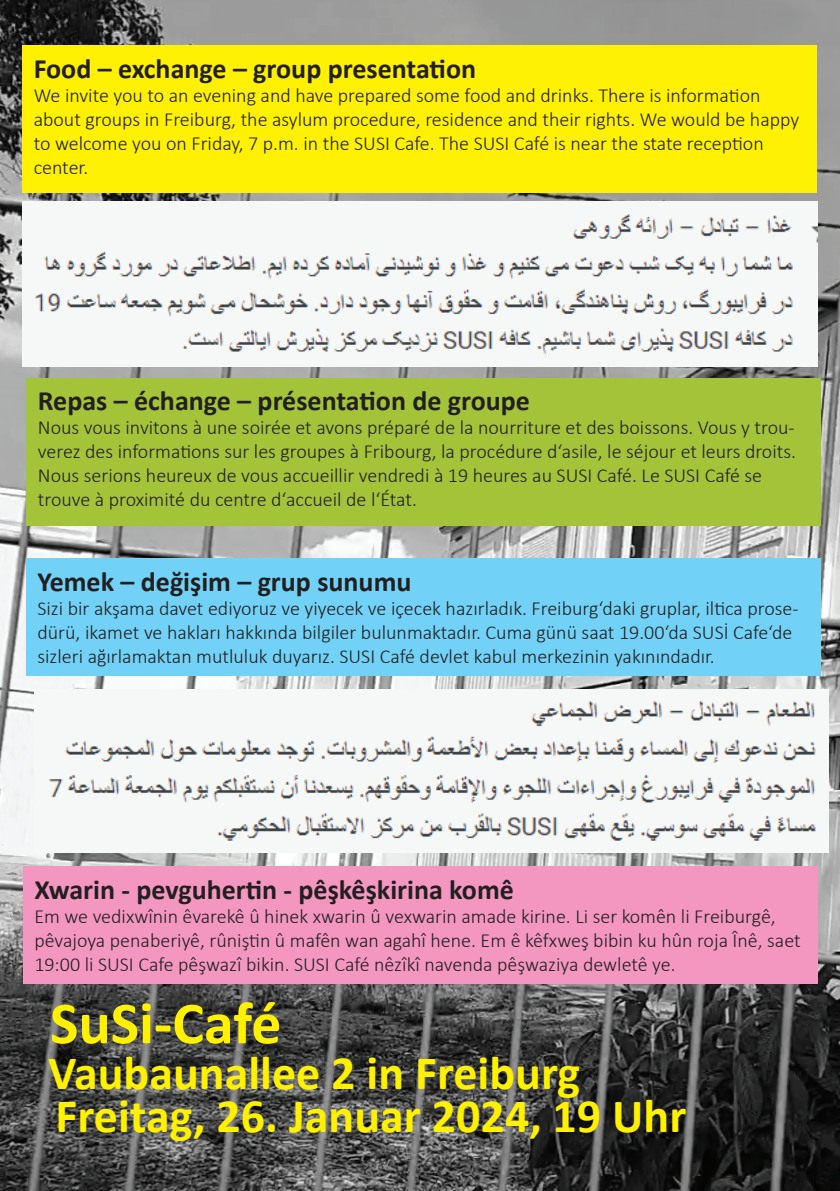
<style>
.page{position:relative;width:840px;height:1191px;background:#fff}
.page>*{position:absolute;margin:0;border:0;box-sizing:border-box;transform-origin:0 0}
.t1{font:700 60px "Calibri";color:#fff101}
.t2{font:700 48px "Calibri";color:#fff101}
.t3{font:700 28px "Calibri";color:#231f20}
.t4{font:300 20px/24px "Calibri";color:#231f20}
</style>
<div class="page">
<img style="left:0;top:0;width:839px;height:1191px">
<div style="left:22px;top:45px;width:794px;height:148px;background:#fff101"></div>
<div style="left:27px;top:378px;width:793px;height:147px;background:#a3c439"></div>
<div style="left:26px;top:558px;width:794px;height:117px;background:#72d1f6"></div>
<div style="left:23px;top:866px;width:794px;height:118px;background:#f397c1"></div>
<img style="left:23px;top:201px;width:794px;height:165px">
<img style="left:34px;top:689px;width:794px;height:163px">
<h3 class="t3" style="left:34px;top:48px;width:443px">Food – exchange – group presentation</h3>
<p class="t4" style="left:34px;top:83px;width:766px">We invite you to an evening and have prepared some food and drinks. There is information about groups in Freiburg, the asylum procedure, residence and their rights. We would be happy to welcome you on Friday, 7 p.m. in the SUSI Cafe. The SUSI Café is near the state reception center.</p>
<h3 class="t3" style="left:38px;top:381px;width:493px">Repas – échange – présentation de groupe</h3>
<p class="t4" style="left:38px;top:415px;width:759px">Nous vous invitons à une soirée et avons préparé de la nourriture et des boissons. Vous y trou&shy;verez des informations sur les groupes à Fribourg, la procédure d‘asile, le séjour et leurs droits.<br>Nous serions heureux de vous accueillir vendredi à 19 heures au SUSI Café. Le SUSI Café se trouve à proximité du centre d‘accueil de l‘État.</p>
<h3 class="t3" style="left:37px;top:561px;width:375px">Yemek – değişim – grup sunumu</h3>
<p class="t4" style="left:37px;top:595px;width:762px">Sizi bir akşama davet ediyoruz ve yiyecek ve içecek hazırladık. Freiburg‘daki gruplar, iltica prose&shy;dürü, ikamet ve hakları hakkında bilgiler bulunmaktadır. Cuma günü saat 19.00‘da SUSİ Cafe‘de sizleri ağırlamaktan mutluluk duyarız. SUSI Café devlet kabul merkezinin yakınındadır.</p>
<h3 class="t3" style="left:34px;top:870px;width:481px">Xwarin - pevguhertin - pêşkêşkirina komê</h3>
<p class="t4" style="left:34px;top:904px;width:767px">Em we vedixwînin êvarekê û hinek xwarin û vexwarin amade kirine. Li ser komên li Freiburgê, pêvajoya penaberiyê, rûniştin û mafên wan agahî hene. Em ê kêfxweş bibin ku hûn roja Înê, saet<br>19:00 li SUSI Cafe pêşwazî bikin. SUSI Café nêzîkî navenda pêşwaziya dewletê ye.</p>
<h1 class="t1" style="left:50px;top:980px;width:233px">SuSi-Café</h1>
<h2 class="t2" style="left:48px;top:1039px;width:533px">Vaubaunallee 2 in Freiburg</h2>
<h2 class="t2" style="left:55px;top:1082px;width:632px">Freitag, 26. Januar 2024, 19 Uhr</h2>
</div>
